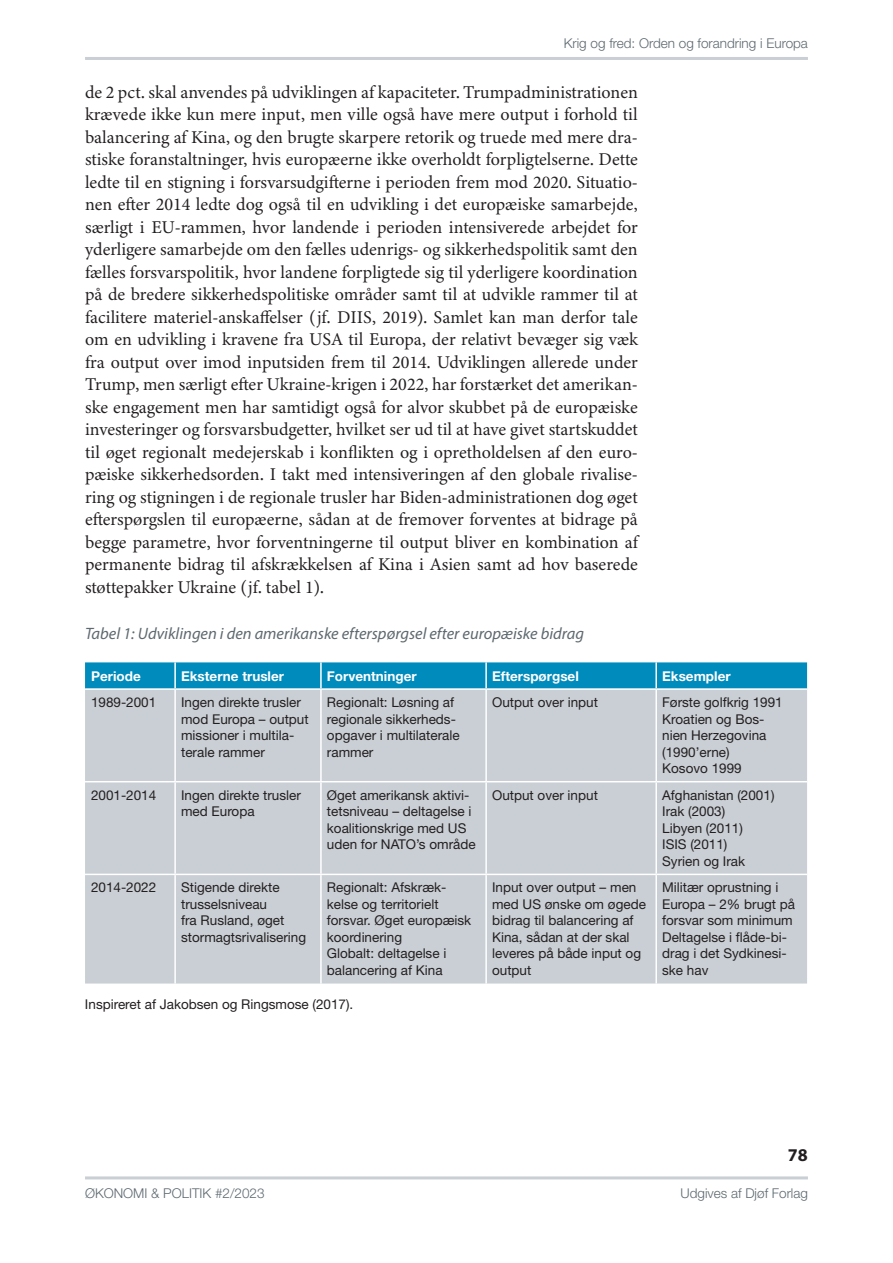
<style>
.page{position:relative;width:893px;height:1263px;background:#fff}
.page>*{position:absolute;margin:0;border:0;box-sizing:border-box;transform-origin:0 0}
.t1{font:18px/22.5px "Minion 3";color:#231f20;text-align:justify}
.t2{font:700 18px "Myriad Pro";color:#231f20}
.t3{font:italic 16.5px "Myriad Pro";color:#5e696f}
.t4{font:13.5px/16.5px "Helvetica Neue LT Std";color:#231f20}
.t5{font:300 13.5px "Helvetica Neue LT Std";color:#5e696f}
.t6{font:700 13.5px "Helvetica Neue LT Std";color:#fff}
</style>
<div class="page">
<hr style="left:85px;top:1176px;width:723px;height:3px;background:#c9cfd4">
<hr style="left:85px;top:57px;width:723px;height:3px;background:#c9cfd4">
<div style="left:85px;top:662px;width:722px;height:26px;background:#008bbd"></div>
<div style="left:85px;top:690px;width:722px;height:293px;background:#c9cfd4"></div>
<hr style="left:174px;top:662px;width:2px;height:26px;background:#fff">
<hr style="left:320px;top:662px;width:2px;height:26px;background:#fff">
<hr style="left:485px;top:662px;width:2px;height:26px;background:#fff">
<hr style="left:655px;top:662px;width:2px;height:26px;background:#fff">
<hr style="left:174px;top:690px;width:2px;height:91px;background:#fff">
<hr style="left:320px;top:690px;width:2px;height:91px;background:#fff">
<hr style="left:485px;top:690px;width:2px;height:91px;background:#fff">
<hr style="left:655px;top:690px;width:2px;height:91px;background:#fff">
<hr style="left:85px;top:781px;width:90px;height:1px;background:#fff">
<hr style="left:175px;top:781px;width:146px;height:1px;background:#fff">
<hr style="left:174px;top:782px;width:2px;height:92px;background:#fff">
<hr style="left:321px;top:781px;width:165px;height:1px;background:#fff">
<hr style="left:320px;top:782px;width:2px;height:92px;background:#fff">
<hr style="left:486px;top:781px;width:170px;height:1px;background:#fff">
<hr style="left:485px;top:782px;width:2px;height:92px;background:#fff">
<hr style="left:656px;top:781px;width:151px;height:1px;background:#fff">
<hr style="left:655px;top:782px;width:2px;height:92px;background:#fff">
<hr style="left:85px;top:874px;width:90px;height:1px;background:#fff">
<hr style="left:175px;top:874px;width:146px;height:1px;background:#fff">
<hr style="left:174px;top:875px;width:2px;height:108px;background:#fff">
<hr style="left:321px;top:874px;width:165px;height:1px;background:#fff">
<hr style="left:320px;top:875px;width:2px;height:108px;background:#fff">
<hr style="left:486px;top:874px;width:170px;height:1px;background:#fff">
<hr style="left:485px;top:875px;width:2px;height:108px;background:#fff">
<hr style="left:656px;top:874px;width:151px;height:1px;background:#fff">
<hr style="left:655px;top:875px;width:2px;height:108px;background:#fff">
<p class="t5" style="left:564px;top:35px;width:246px">Krig og fred: Orden og forandring i Europa</p>
<p class="t1" style="left:85px;top:81px;width:554px">de 2 pct. skal anvendes på udviklingen af kapaciteter. Trumpadministrationen krævede ikke kun mere input, men ville også have mere output i forhold til balancering af Kina, og den brugte skarpere retorik og truede med mere dra&shy;stiske foranstaltninger, hvis europæerne ikke overholdt forpligtelserne. Dette ledte til en stigning i forsvarsudgifterne i perioden frem mod 2020. Situatio&shy;nen efter 2014 ledte dog også til en udvikling i det europæiske samarbejde, særligt i EU-rammen, hvor landende i perioden intensiverede arbejdet for yderligere samarbejde om den fælles udenrigs- og sikkerhedspolitik samt den fælles forsvarspolitik, hvor landene forpligtede sig til yderligere koordination på de bredere sikkerhedspolitiske områder samt til at udvikle rammer til at facilitere materiel-anskaffelser (jf. DIIS, 2019). Samlet kan man derfor tale om en udvikling i kravene fra USA til Europa, der relativt bevæger sig væk fra output over imod inputsiden frem til 2014. Udviklingen allerede under Trump, men særligt efter Ukraine-krigen i 2022, har forstærket det amerikan&shy;ske engagement men har samtidigt også for alvor skubbet på de europæiske investeringer og forsvarsbudgetter, hvilket ser ud til at have givet startskuddet til øget regionalt medejerskab i konflikten og i opretholdelsen af den euro&shy;pæiske sikkerhedsorden. I takt med intensiveringen af den globale rivalise&shy;ring og stigningen i de regionale trusler har Biden-administrationen dog øget efterspørgslen til europæerne, sådan at de fremover forventes at bidrage på begge parametre, hvor forventningerne til output bliver en kombination af permanente bidrag til afskrækkelsen af Kina i Asien samt ad hov baserede støttepakker Ukraine (jf. tabel 1).</p>
<p class="t3" style="left:85px;top:624px;width:500px">Tabel 1: Udviklingen i den amerikanske efterspørgsel efter europæiske bidrag</p>
<p class="t6" style="left:91px;top:667px;width:51px">Periode</p>
<p class="t6" style="left:181px;top:667px;width:104px">Eksterne trusler</p>
<p class="t6" style="left:327px;top:667px;width:91px">Forventninger</p>
<p class="t6" style="left:492px;top:667px;width:88px">Efterspørgsel</p>
<p class="t6" style="left:662px;top:667px;width:70px">Eksempler</p>
<p class="t4" style="left:91px;top:694px;width:67px">1989-2001</p>
<p class="t4" style="left:181px;top:694px;width:129px">Ingen direkte trusler mod Europa – output missioner i multila&shy;terale rammer</p>
<p class="t4" style="left:327px;top:694px;width:134px">Regionalt: Løsning af regionale sikkerheds&shy;opgaver i multilaterale rammer</p>
<p class="t4" style="left:492px;top:694px;width:107px">Output over input</p>
<p class="t4" style="left:662px;top:694px;width:122px">Første golfkrig 1991<br>Kroatien og Bos&shy;nien Herzegovina (1990’erne)<br>Kosovo 1999</p>
<p class="t4" style="left:91px;top:787px;width:67px">2001-2014</p>
<p class="t4" style="left:181px;top:787px;width:121px">Ingen direkte trusler med Europa</p>
<p class="t4" style="left:327px;top:787px;width:150px">Øget amerikansk aktivi&shy;tetsniveau – deltagelse i koalitionskrige med US uden for NATO’s område</p>
<p class="t4" style="left:492px;top:786px;width:107px">Output over input</p>
<p class="t4" style="left:662px;top:786px;width:114px">Afghanistan (2001)<br>Irak (2003)<br>Libyen (2011)<br>ISIS (2011)<br>Syrien og Irak</p>
<p class="t4" style="left:91px;top:879px;width:67px">2014-2022</p>
<p class="t4" style="left:181px;top:879px;width:126px">Stigende direkte trusselsniveau<br>fra Rusland, øget stormagtsrivalisering</p>
<p class="t4" style="left:327px;top:879px;width:146px">Regionalt: Afskræk&shy;kelse og territorielt forsvar. Øget europæisk koordinering<br>Globalt: deltagelse i balancering af Kina</p>
<p class="t4" style="left:492px;top:879px;width:155px">Input over output – men med US ønske om øgede bidrag til balancering af<br>Kina, sådan at der skal leveres på både input og output</p>
<p class="t4" style="left:662px;top:879px;width:135px">Militær oprustning i<br>Europa – 2% brugt på forsvar som minimum<br>Deltagelse i flåde-bi&shy;drag i det Sydkinesi&shy;ske hav</p>
<p class="t4" style="left:85px;top:996px;width:270px">Inspireret af Jakobsen og Ringsmose (2017).</p>
<p class="t2" style="left:788px;top:1143px;width:21px">78</p>
<p class="t5" style="left:85px;top:1185px;width:181px">ØKONOMI &amp; POLITIK #2/2023</p>
<p class="t5" style="left:681px;top:1185px;width:129px">Udgives af Djøf Forlag</p>
</div>
